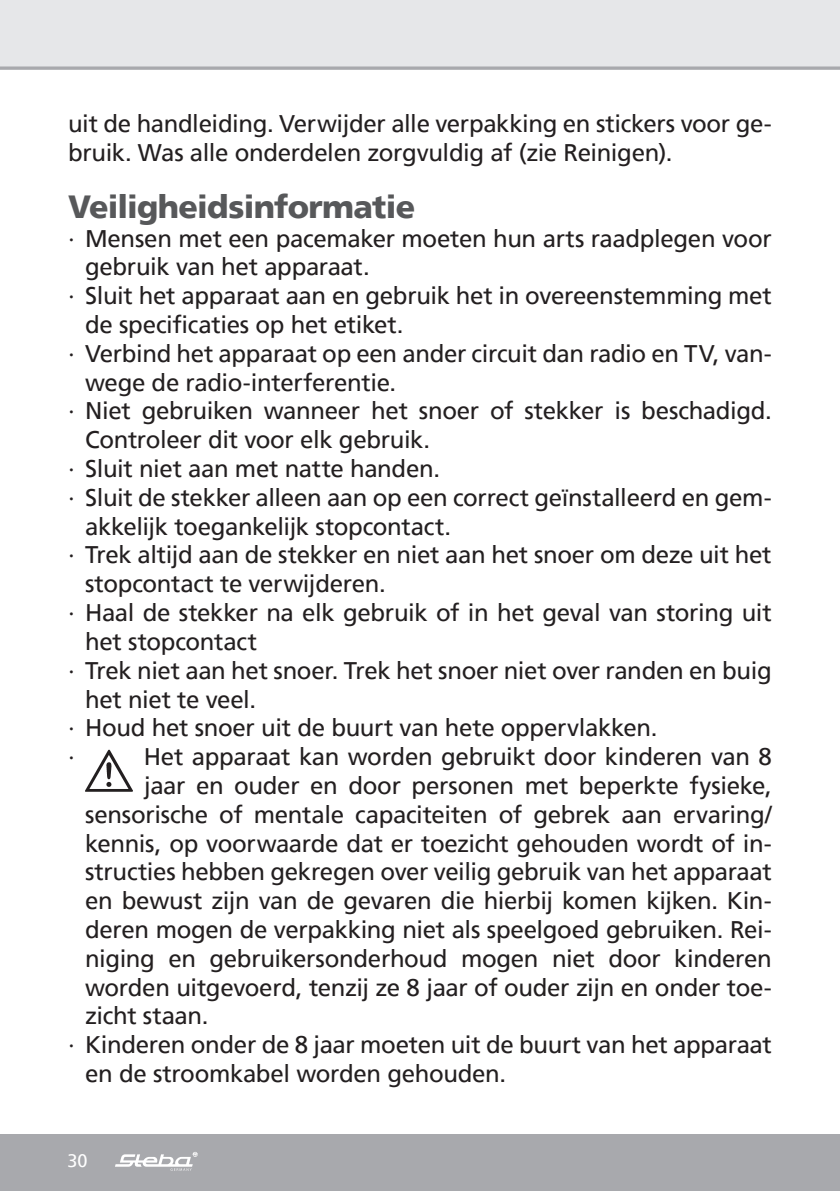
<style>
.page{position:relative;width:840px;height:1191px;background:#fff}
.page>*{position:absolute;margin:0;border:0;box-sizing:border-box;transform-origin:0 0}
.t1{font:900 32px "Frutiger";letter-spacing:-.02em;color:#57585a}
.t2{font:24px/28.8px "Frutiger";letter-spacing:-.015em;color:#231f20}
.t3{font:18px "Frutiger";color:#fff}
</style>
<div class="page">
<div style="left:0;top:0;width:839px;height:68px;background:#e6e7e9"></div>
<hr style="left:839px;top:1134px;width:1px;height:57px;background:#a8a9ad">
<div style="left:0;top:1134px;width:839px;height:57px;background:#a8a9ad"></div>
<svg style="left:115px;top:1152px;width:82px;height:18px"></svg>
<svg style="left:0;top:66px;width:839px;height:4px;background:#b3b4b8"></svg>
<img style="left:85px;top:749px;width:48px;height:43px">
<p class="t2" style="left:68px;top:109px;width:704px">uit de handleiding. Verwijder alle verpakking en stickers voor ge&shy;bruik. Was alle onderdelen zorgvuldig af (zie Reinigen).</p>
<h1 class="t1" style="left:68px;top:187px;width:349px">Veiligheidsinformatie</h1>
<p class="t2" style="left:68px;top:224px;width:704px">∙ Mensen met een pacemaker moeten hun arts raadplegen voor</p>
<p class="t2" style="left:85px;top:252px;width:286px">gebruik van het apparaat.</p>
<p class="t2" style="left:68px;top:281px;width:704px">∙ Sluit het apparaat aan en gebruik het in overeenstemming met</p>
<p class="t2" style="left:85px;top:310px;width:320px">de specificaties op het etiket.</p>
<p class="t2" style="left:68px;top:339px;width:705px">∙ Verbind het apparaat op een ander circuit dan radio en TV, van-</p>
<p class="t2" style="left:85px;top:368px;width:312px">wege de radio-interferentie.</p>
<p class="t2" style="left:68px;top:396px;width:704px">∙ Niet gebruiken wanneer het snoer of stekker is beschadigd.</p>
<p class="t2" style="left:85px;top:425px;width:346px">Controleer dit voor elk gebruik.</p>
<p class="t2" style="left:68px;top:454px;width:373px">∙ Sluit niet aan met natte handen.</p>
<p class="t2" style="left:68px;top:483px;width:705px">∙ Sluit de stekker alleen aan op een correct geïnstalleerd en gem-</p>
<p class="t2" style="left:85px;top:512px;width:367px">akkelijk toegankelijk stopcontact.</p>
<p class="t2" style="left:68px;top:540px;width:704px">∙ Trek altijd aan de stekker en niet aan het snoer om deze uit het</p>
<p class="t2" style="left:85px;top:569px;width:302px">stopcontact te verwijderen.</p>
<p class="t2" style="left:68px;top:598px;width:704px">∙ Haal de stekker na elk gebruik of in het geval van storing uit</p>
<p class="t2" style="left:85px;top:627px;width:173px">het stopcontact</p>
<p class="t2" style="left:68px;top:656px;width:704px">∙ Trek niet aan het snoer. Trek het snoer niet over randen en buig</p>
<p class="t2" style="left:85px;top:684px;width:172px">het niet te veel.</p>
<p class="t2" style="left:68px;top:713px;width:590px">∙ Houd het snoer uit de buurt van hete oppervlakken.</p>
<p class="t2" style="left:68px;top:742px;width:8px">∙</p>
<p class="t2" style="left:144px;top:742px;width:629px">Het apparaat kan worden gebruikt door kinderen van 8</p>
<p class="t2" style="left:144px;top:771px;width:628px">jaar en ouder en door personen met beperkte fysieke,</p>
<p class="t2" style="left:85px;top:800px;width:687px">sensorische of mentale capaciteiten of gebrek aan ervaring/</p>
<p class="t2" style="left:85px;top:828px;width:687px">kennis, op voorwaarde dat er toezicht gehouden wordt of in-</p>
<p class="t2" style="left:85px;top:857px;width:687px">structies hebben gekregen over veilig gebruik van het apparaat</p>
<p class="t2" style="left:85px;top:886px;width:687px">en bewust zijn van de gevaren die hierbij komen kijken. Kin-</p>
<p class="t2" style="left:85px;top:915px;width:687px">deren mogen de verpakking niet als speelgoed gebruiken. Rei-</p>
<p class="t2" style="left:85px;top:944px;width:688px">niging en gebruikersonderhoud mogen niet door kinderen</p>
<p class="t2" style="left:85px;top:972px;width:687px">worden uitgevoerd, tenzij ze 8 jaar of ouder zijn en onder toe-</p>
<p class="t2" style="left:85px;top:1001px;width:125px">zicht staan.</p>
<p class="t2" style="left:68px;top:1030px;width:704px">∙ Kinderen onder de 8 jaar moeten uit de buurt van het apparaat</p>
<p class="t2" style="left:85px;top:1059px;width:422px">en de stroomkabel worden gehouden.</p>
<p class="t3" style="left:67px;top:1149px;width:22px">30</p>
</div>
